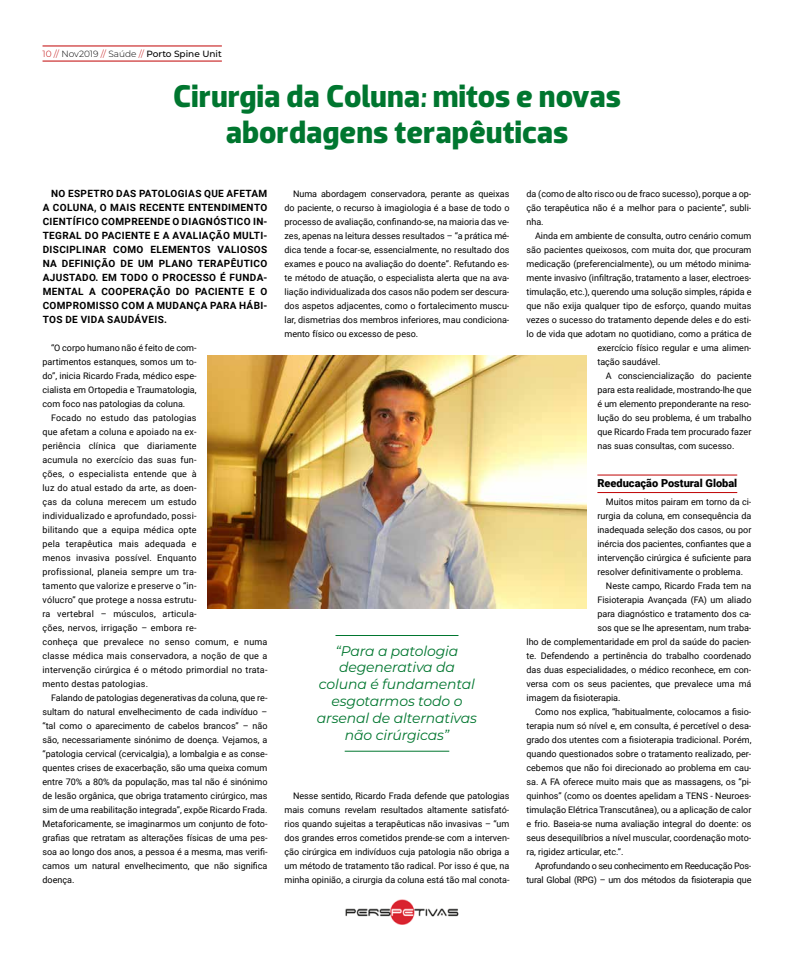
<style>
.page{position:relative;width:794px;height:964px;background:#fff}
.page>*{position:absolute;margin:0;border:0;box-sizing:border-box;transform-origin:0 0}
.t1{font:700 32px/36px "Dobra";color:#00762f;text-align:center}
.t2{font:italic 14px/16.8px "Montserrat";letter-spacing:-.01em;color:#00762f;text-align:center}
.t3{font:900 11px "Roboto";color:#000}
.t4{font:700 10px/14px "Roboto";letter-spacing:.035em;color:#000;text-align:justify}
.t5{font:9px/14px "Roboto";color:#000;text-align:justify}
.t6{font:9px/14px "Roboto";letter-spacing:.02em;color:#000}
.t7{font:9px "Roboto";letter-spacing:-.02em;color:#000}
.t8{font:500 9px "Montserrat";color:#000}
.s1{font-weight:300;color:#c00304}
.s2{font-weight:300}
.s3{font-weight:500;font-style:italic}
</style>
<div class="page">
<hr style="left:43px;top:61px;width:179px;height:1px;background:#c00304">
<hr style="left:43px;top:46px;width:179px;height:1px;background:#c00304">
<img style="left:345px;top:900px;width:114px;height:25px">
<hr style="left:335px;top:635px;width:123px;height:1px;background:#00762f">
<hr style="left:345px;top:751px;width:104px;height:1px;background:#00762f">
<img style="left:208px;top:356px;width:378px;height:252px">
<hr style="left:597px;top:475px;width:140px;height:1px;background:#c00304">
<hr style="left:597px;top:492px;width:140px;height:1px;background:#c00304">
<p class="t8" style="left:43px;top:48px;width:181px"><span class="s1">10 //</span> <span class="s2">Nov2019</span> <span class="s1">//</span> <span class="s2">Saúde</span> <span class="s1">//</span> Porto Spine Unit</p>
<h1 class="t1" style="left:173px;top:79px;width:449px">Cirurgia da Coluna<span class="s3">:</span> mitos e novas abordagens terapêuticas</h1>
<p class="t4" style="left:43px;top:186px;width:226px;text-indent:9px">NO ESPETRO DAS PATOLOGIAS QUE AFETAM A COLUNA, O MAIS RECENTE ENTENDIMENTO CIENTÍFICO COMPREENDE O DIAGNÓSTICO IN-TEGRAL DO PACIENTE E A AVALIAÇÃO MULTI-DISCIPLINAR COMO ELEMENTOS VALIOSOS NA DEFINIÇÃO DE UM PLANO TERAPÊUTICO AJUSTADO. EM TODO O PROCESSO É FUNDA-MENTAL A COOPERAÇÃO DO PACIENTE E O COMPROMISSO COM A MUDANÇA PARA HÁBI-TOS DE VIDA SAUDÁVEIS.</p>
<p class="t5" style="left:43px;top:340px;width:155px;text-indent:9px">“O corpo humano não é feito de com&shy;partimentos estanques, somos um to&shy;do”, inicia Ricardo Frada, médico espe&shy;cialista em Ortopedia e Traumatologia, com foco nas patologias da coluna.</p>
<p class="t6" style="left:43px;top:410px;width:226px;text-indent:9px">Focado no estudo das patologias<br>que afetam a coluna e apoiado na ex-<br>periência clínica que diariamente<br>acumula no exercício das suas fun-<br>ções, o especialista entende que à<br>luz do atual estado da arte, as doen-<br>ças da coluna merecem um estudo<br>individualizado e aprofundado, possi-<br>bilitando que a equipa médica opte<br>pela terapêutica mais adequada e<br>menos invasiva possível. Enquanto<br>profissional, planeia sempre um tra-<br>tamento que valorize e preserve o “in-<br>vólucro” que protege a nossa estrutu-<br>ra vertebral – músculos, articula-<br>ções, nervos, irrigação – embora re-<br>conheça que prevalece no senso comum, e numa classe médica mais conservadora, a noção de que a intervenção cirúrgica é o método primordial no trata&shy;mento destas patologias.</p>
<p class="t5" style="left:43px;top:690px;width:226px;text-indent:9px">Falando de patologias degenerativas da coluna, que re&shy;sultam do natural envelhecimento de cada indivíduo – “tal como o aparecimento de cabelos brancos” – não são, necessariamente sinónimo de doença. Vejamos, a “patologia cervical (cervicalgia), a lombalgia e as conse&shy;quentes crises de exacerbação, são uma queixa comum entre 70% a 80% da população, mas tal não é sinónimo de lesão orgânica, que obriga tratamento cirúrgico, mas sim de uma reabilitação integrada”, expõe Ricardo Frada.<br>Metaforicamente, se imaginarmos um conjunto de foto&shy;grafias que retratam as alterações físicas de uma pes&shy;soa ao longo dos anos, a pessoa é a mesma, mas verifi&shy;camos um natural envelhecimento, que não significa doença.</p>
<p class="t5" style="left:526px;top:186px;width:226px">da (como de alto risco ou de fraco sucesso), porque a op&shy;ção terapêutica não é a melhor para o paciente”, subli&shy;nha.</p>
<p class="t5" style="left:535px;top:228px;width:218px">Ainda em ambiente de consulta, outro cenário comum</p>
<p class="t5" style="left:526px;top:242px;width:226px">são pacientes queixosos, com muita dor, que procuram</p>
<p class="t5" style="left:526px;top:256px;width:226px">medicação (preferencialmente), ou um método minima-</p>
<p class="t5" style="left:526px;top:270px;width:226px">mente invasivo (infiltração, tratamento a laser, electroes-</p>
<p class="t5" style="left:526px;top:284px;width:226px">timulação, etc.), querendo uma solução simples, rápida e</p>
<p class="t5" style="left:526px;top:298px;width:226px">que não exija qualquer tipo de esforço, quando muitas</p>
<p class="t5" style="left:526px;top:312px;width:226px">vezes o sucesso do tratamento depende deles e do esti-</p>
<p class="t5" style="left:526px;top:326px;width:226px">lo de vida que adotam no quotidiano, como a prática de</p>
<p class="t5" style="left:597px;top:340px;width:155px">exercício físico regular e uma alimen-</p>
<p class="t5" style="left:597px;top:354px;width:64px">tação saudável.</p>
<p class="t5" style="left:606px;top:368px;width:147px">A consciencialização do paciente</p>
<p class="t5" style="left:597px;top:382px;width:155px">para esta realidade, mostrando-lhe que</p>
<p class="t5" style="left:597px;top:396px;width:155px">é um elemento preponderante na reso-</p>
<p class="t5" style="left:597px;top:410px;width:155px">lução do seu problema, é um trabalho</p>
<p class="t5" style="left:597px;top:424px;width:155px">que Ricardo Frada tem procurado fazer</p>
<p class="t5" style="left:597px;top:438px;width:139px">nas suas consultas, com sucesso.</p>
<p class="t3" style="left:597px;top:475px;width:141px">Reeducação Postural Global</p>
<p class="t5" style="left:606px;top:494px;width:147px">Muitos mitos pairam em torno da ci-</p>
<p class="t5" style="left:597px;top:508px;width:155px">rurgia da coluna, em consequência da</p>
<p class="t5" style="left:597px;top:522px;width:155px">inadequada seleção dos casos, ou por</p>
<p class="t5" style="left:597px;top:536px;width:155px">inércia dos pacientes, confiantes que a</p>
<p class="t5" style="left:597px;top:550px;width:155px">intervenção cirúrgica é suficiente para</p>
<p class="t5" style="left:597px;top:564px;width:147px">resolver definitivamente o problema.</p>
<p class="t5" style="left:606px;top:578px;width:147px">Neste campo, Ricardo Frada tem na</p>
<p class="t5" style="left:597px;top:592px;width:155px">Fisioterapia Avançada (FA) um aliado</p>
<p class="t5" style="left:597px;top:606px;width:155px">para diagnóstico e tratamento dos ca-</p>
<p class="t5" style="left:597px;top:620px;width:155px">sos que se lhe apresentam, num traba-</p>
<p class="t5" style="left:526px;top:634px;width:226px">lho de complementaridade em prol da saúde do pacien-</p>
<p class="t5" style="left:526px;top:648px;width:226px">te. Defendendo a pertinência do trabalho coordenado</p>
<p class="t5" style="left:526px;top:662px;width:226px">das duas especialidades, o médico reconhece, em con-</p>
<p class="t5" style="left:526px;top:676px;width:226px">versa com os seus pacientes, que prevalece uma má</p>
<p class="t5" style="left:526px;top:690px;width:96px">imagem da fisioterapia.</p>
<p class="t5" style="left:535px;top:704px;width:218px">Como nos explica, “habitualmente, colocamos a fisio-</p>
<p class="t5" style="left:526px;top:718px;width:226px">terapia num só nível e, em consulta, é percetível o desa-</p>
<p class="t5" style="left:526px;top:732px;width:226px">grado dos utentes com a fisioterapia tradicional. Porém,</p>
<p class="t5" style="left:526px;top:746px;width:226px">quando questionados sobre o tratamento realizado, per-</p>
<p class="t5" style="left:526px;top:760px;width:226px">cebemos que não foi direcionado ao problema em cau-</p>
<p class="t5" style="left:526px;top:774px;width:226px">sa. A FA oferece muito mais que as massagens, os “pi-</p>
<p class="t5" style="left:526px;top:788px;width:226px">quinhos” (como os doentes apelidam a TENS - Neuroes-</p>
<p class="t5" style="left:526px;top:802px;width:226px">timulação Elétrica Transcutânea), ou a aplicação de calor</p>
<p class="t5" style="left:526px;top:816px;width:226px">e frio. Baseia-se numa avaliação integral do doente: os</p>
<p class="t5" style="left:526px;top:830px;width:226px">seus desequilíbrios a nível muscular, coordenação moto-</p>
<p class="t5" style="left:526px;top:844px;width:98px">ra, rigidez articular, etc.”.</p>
<p class="t7" style="left:535px;top:859px;width:218px">Aprofundando o seu conhecimento em Reeducação Pos-</p>
<p class="t7" style="left:526px;top:873px;width:226px">tural Global (RPG) – um dos métodos da fisioterapia que</p>
<p class="t5" style="left:284px;top:186px;width:226px;text-indent:9px">Numa abordagem conservadora, perante as queixas do paciente, o recurso à imagiologia é a base de todo o processo de avaliação, confinando-se, na maioria das ve&shy;zes, apenas na leitura desses resultados – “a prática mé&shy;dica tende a focar-se, essencialmente, no resultado dos exames e pouco na avaliação do doente”. Refutando es&shy;te método de atuação, o especialista alerta que na ava&shy;liação individualizada dos casos não podem ser descura&shy;dos aspetos adjacentes, como o fortalecimento muscu&shy;lar, dismetrias dos membros inferiores, mau condiciona&shy;mento físico ou excesso de peso.</p>
<h2 class="t2" style="left:317px;top:642px;width:162px">“Para a patologia degenerativa da coluna é fundamental esgotarmos todo o arsenal de alternativas não cirúrgicas”</h2>
<p class="t5" style="left:284px;top:788px;width:226px;text-indent:9px">Nesse sentido, Ricardo Frada defende que patologias mais comuns revelam resultados altamente satisfató&shy;rios quando sujeitas a terapêuticas não invasivas – “um dos grandes erros cometidos prende-se com a interven&shy;ção cirúrgica em indivíduos cuja patologia não obriga a um método de tratamento tão radical. Por isso é que, na minha opinião, a cirurgia da coluna está tão mal conota-</p>
</div>
